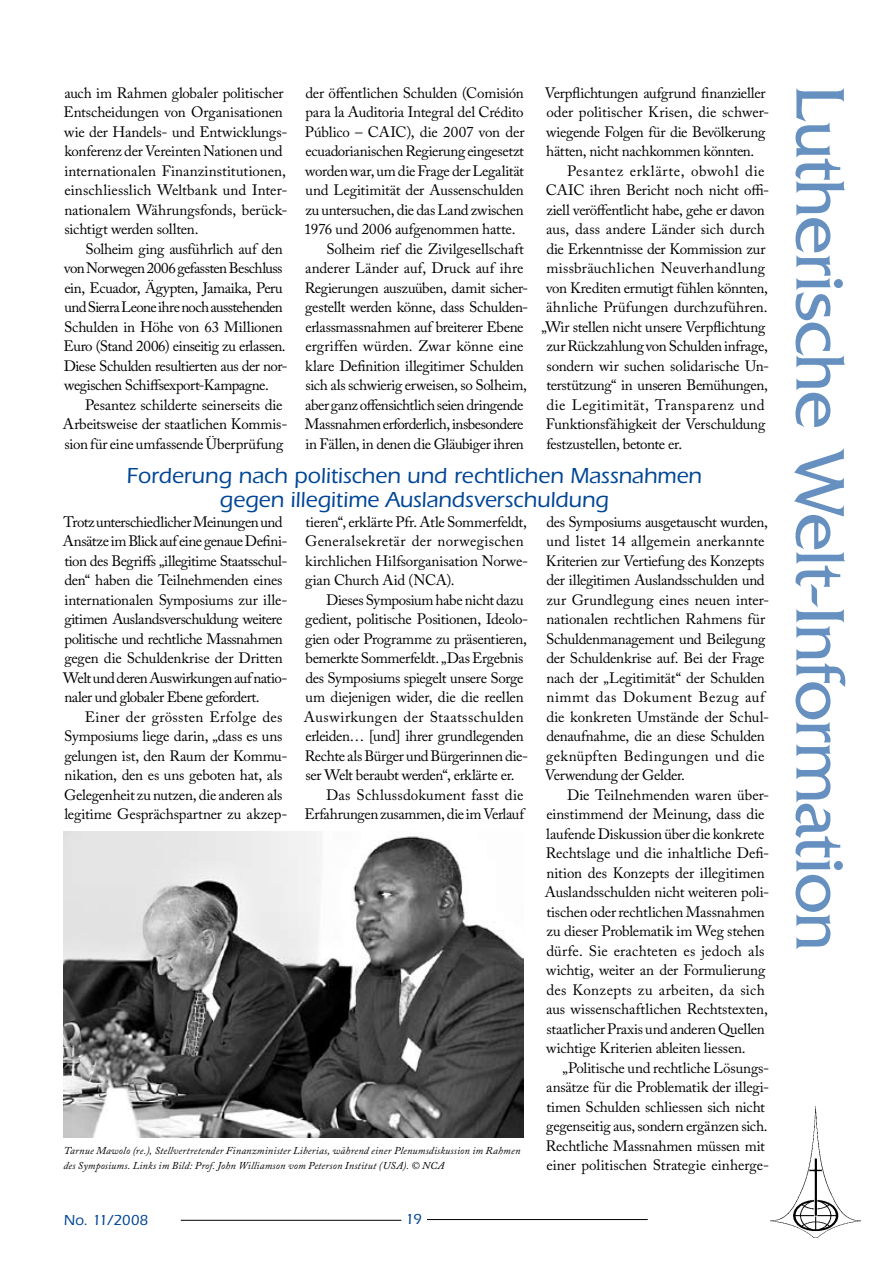
<style>
.page{position:relative;width:893px;height:1263px;background:#fff}
.page>*{position:absolute;margin:0;border:0;box-sizing:border-box;transform-origin:0 0}
.t1{font:72px "Friz Quadrata";letter-spacing:-.02em;color:#6690c0}
.t2{font:500 22.5px/24px "Itc Eras";letter-spacing:-.005em;color:#004696;text-align:center}
.t3{font:15px/19.5px "Adobe Caslon Pro";letter-spacing:-.015em;color:#000}
.t4{font:15px/19.5px "Adobe Caslon Pro";letter-spacing:-.035em;color:#000}
.t5{font:15px "Adobe Caslon Pro";letter-spacing:.015em;color:#000}
.t6{font:15px "Adobe Caslon Pro";letter-spacing:.03em;color:#000}
.t7{font:15px "Adobe Caslon Pro";letter-spacing:-.04em;color:#000}
.t8{font:15px "Adobe Caslon Pro";letter-spacing:.005em;color:#000}
.t9{font:15px "Adobe Caslon Pro";letter-spacing:.01em;color:#000}
.t10{font:15px "Adobe Caslon Pro";letter-spacing:.025em;color:#000}
.t11{font:500 15px "Itc Eras";color:#004696}
.t12{font:italic 10.5px/15px "Adobe Caslon Pro";letter-spacing:.015em;color:#000}
</style>
<div class="page">
<hr style="left:181px;top:1220px;width:220px;height:1px;background:#000">
<hr style="left:427px;top:1219px;width:221px;height:1px;background:#000">
<img style="left:770px;top:1106px;width:91px;height:132px">
<img style="left:64px;top:831px;width:460px;height:307px">
<p class="t3" style="left:64px;top:83px;width:225px">auch im Rahmen globaler politischer Entscheidungen von Organisationen wie der Handels- und Entwicklungs&shy;konferenz der Vereinten Nationen und internationalen Finanzinstitutionen, einschliesslich Weltbank und Inter&shy;nationalem Währungsfonds, berück&shy;sichtigt werden sollten.</p>
<p class="t4" style="left:64px;top:239px;width:225px;text-indent:22px">Solheim ging ausführlich auf den von Norwegen 2006 gefassten Beschluss ein, Ecuador, Ägypten, Jamaika, Peru und Sierra Leone ihre noch ausstehenden Schulden in Höhe von 63 Millionen Euro (Stand 2006) einseitig zu erlassen.<br>Diese Schulden resultierten aus der nor&shy;wegischen Schiffsexport-Kampagne.</p>
<p class="t3" style="left:63px;top:395px;width:226px;text-indent:22px">Pesantez schilderte seinerseits die<br>Arbeitsweise der staatlichen Kommis&shy;sion für eine umfassende Überprüfung</p>
<p class="t3" style="left:305px;top:83px;width:220px">der öffentlichen Schulden (Comisión</p>
<p class="t3" style="left:306px;top:102px;width:220px">para la Auditoria Integral del Crédito</p>
<p class="t3" style="left:305px;top:122px;width:221px">Público – CAIC), die 2007 von der</p>
<p class="t3" style="left:305px;top:141px;width:220px">ecuadorianischen Regierung eingesetzt</p>
<p class="t3" style="left:305px;top:161px;width:220px">worden war, um die Frage der Legalität</p>
<p class="t3" style="left:305px;top:180px;width:220px">und Legitimität der Aussenschulden</p>
<p class="t3" style="left:306px;top:200px;width:220px">zu untersuchen, die das Land zwischen</p>
<p class="t3" style="left:304px;top:219px;width:213px">1976 und 2006 aufgenommen hatte.</p>
<p class="t3" style="left:326px;top:239px;width:199px">Solheim rief die Zivilgesellschaft</p>
<p class="t3" style="left:305px;top:258px;width:220px">anderer Länder auf, Druck auf ihre</p>
<p class="t3" style="left:305px;top:278px;width:225px">Regierungen auszuüben, damit sicher-</p>
<p class="t3" style="left:305px;top:297px;width:225px">gestellt werden könne, dass Schulden-</p>
<p class="t3" style="left:305px;top:317px;width:220px">erlassmassnahmen auf breiterer Ebene</p>
<p class="t3" style="left:305px;top:336px;width:220px">ergriffen würden. Zwar könne eine</p>
<p class="t3" style="left:305px;top:356px;width:220px">klare Definition illegitimer Schulden</p>
<p class="t3" style="left:306px;top:375px;width:223px">sich als schwierig erweisen, so Solheim,</p>
<p class="t4" style="left:305px;top:395px;width:220px">aber ganz offensichtlich seien dringende</p>
<p class="t7" style="left:305px;top:415px;width:220px">Massnahmen erforderlich, insbesondere</p>
<p class="t3" style="left:305px;top:434px;width:220px">in Fällen, in denen die Gläubiger ihren</p>
<p class="t3" style="left:545px;top:83px;width:222px">Verpflichtungen aufgrund finanzieller</p>
<p class="t8" style="left:546px;top:103px;width:224px">oder politischer Krisen, die schwer-</p>
<p class="t3" style="left:546px;top:122px;width:220px">wiegende Folgen für die Bevölkerung</p>
<p class="t3" style="left:546px;top:141px;width:210px">hätten, nicht nachkommen könnten.</p>
<p class="t6" style="left:567px;top:162px;width:199px">Pesantez erklärte, obwohl die</p>
<p class="t3" style="left:546px;top:180px;width:225px">CAIC ihren Bericht noch nicht offi-</p>
<p class="t3" style="left:546px;top:200px;width:220px">ziell veröffentlicht habe, gehe er davon</p>
<p class="t3" style="left:546px;top:219px;width:220px">aus, dass andere Länder sich durch</p>
<p class="t3" style="left:546px;top:239px;width:221px">die Erkenntnisse der Kommission zur</p>
<p class="t5" style="left:546px;top:259px;width:220px">missbräuchlichen Neuverhandlung</p>
<p class="t3" style="left:546px;top:278px;width:223px">von Krediten ermutigt fühlen könnten,</p>
<p class="t9" style="left:546px;top:298px;width:223px">ähnliche Prüfungen durchzuführen.</p>
<p class="t3" style="left:541px;top:317px;width:225px">„Wir stellen nicht unsere Verpflichtung</p>
<p class="t3" style="left:546px;top:336px;width:223px">zur Rückzahlung von Schulden infrage,</p>
<p class="t3" style="left:546px;top:356px;width:224px">sondern wir suchen solidarische Un-</p>
<p class="t3" style="left:546px;top:375px;width:223px">terstützung“ in unseren Bemühungen,</p>
<p class="t6" style="left:546px;top:396px;width:220px">die Legitimität, Transparenz und</p>
<p class="t3" style="left:546px;top:414px;width:221px">Funktionsfähigkeit der Verschuldung</p>
<p class="t3" style="left:546px;top:434px;width:137px">festzustellen, betonte er.</p>
<h2 class="t2" style="left:126px;top:464px;width:577px">Forderung nach politischen und rechtlichen Massnahmen gegen illegitime Auslandsverschuldung</h2>
<p class="t3" style="left:63px;top:512px;width:226px">Trotz unterschiedlicher Meinungen und Ansätze im Blick auf eine genaue Defini&shy;tion des Begriffs „illegitime Staatsschul&shy;den“ haben die Teilnehmenden eines internationalen Symposiums zur ille&shy;gitimen Auslandsverschuldung weitere politische und rechtliche Massnahmen gegen die Schuldenkrise der Dritten Welt und deren Auswirkungen auf natio&shy;naler und globaler Ebene gefordert.</p>
<p class="t3" style="left:64px;top:707px;width:225px;text-indent:21px">Einer der grössten Erfolge des Symposiums liege darin, „dass es uns gelungen ist, den Raum der Kommu&shy;nikation, den es uns geboten hat, als Gelegenheit zu nutzen, die anderen als legitime Gesprächspartner zu akzep-</p>
<p class="t3" style="left:305px;top:512px;width:225px">tieren“, erklärte Pfr. Atle Sommerfeldt, Generalsekretär der norwegischen kirchlichen Hilfsorganisation Norwe&shy;gian Church Aid (NCA).</p>
<p class="t3" style="left:326px;top:590px;width:199px">Dieses Symposium habe nicht dazu</p>
<p class="t3" style="left:305px;top:609px;width:225px">gedient, politische Positionen, Ideolo-</p>
<p class="t3" style="left:305px;top:629px;width:223px">gien oder Programme zu präsentieren,</p>
<p class="t3" style="left:305px;top:648px;width:220px">bemerkte Sommerfeldt. „Das Ergebnis</p>
<p class="t3" style="left:305px;top:668px;width:220px">des Symposiums spiegelt unsere Sorge</p>
<p class="t3" style="left:305px;top:687px;width:220px">um diejenigen wider, die die reellen</p>
<p class="t10" style="left:304px;top:708px;width:221px">Auswirkungen der Staatsschulden</p>
<p class="t3" style="left:305px;top:726px;width:220px">erleiden… [und] ihrer grundlegenden</p>
<p class="t3" style="left:305px;top:746px;width:225px">Rechte als Bürger und Bürgerinnen die-</p>
<p class="t3" style="left:306px;top:765px;width:211px">ser Welt beraubt werden“, erklärte er.</p>
<p class="t5" style="left:326px;top:786px;width:199px">Das Schlussdokument fasst die</p>
<p class="t3" style="left:305px;top:804px;width:221px">Erfahrungen zusammen, die im Verlauf</p>
<p class="t12" style="left:63px;top:1143px;width:458px">Tarnue Mawolo (re.), Stellvertretender Finanzminister Liberias, während einer Plenumsdiskussion im Rahmen des Symposiums. Links im Bild: Prof. John Williamson vom Peterson Institut (USA). © NCA</p>
<p class="t11" style="left:64px;top:1212px;width:86px">No. 11/2008</p>
<p class="t11" style="left:406px;top:1211px;width:16px">19</p>
<p class="t3" style="left:545px;top:512px;width:226px">des Symposiums ausgetauscht wurden, und listet 14 allgemein anerkannte Kriterien zur Vertiefung des Konzepts der illegitimen Auslandsschulden und zur Grundlegung eines neuen inter&shy;nationalen rechtlichen Rahmens für Schuldenmanagement und Beilegung der Schuldenkrise auf. Bei der Frage nach der „Legitimität“ der Schulden nimmt das Dokument Bezug auf die konkreten Umstände der Schul&shy;denaufnahme, die an diese Schulden geknüpften Bedingungen und die Verwendung der Gelder.</p>
<p class="t3" style="left:545px;top:785px;width:226px;text-indent:22px">Die Teilnehmenden waren über&shy;einstimmend der Meinung, dass die laufende Diskussion über die konkrete Rechtslage und die inhaltliche Defi&shy;nition des Konzepts der illegitimen Auslandsschulden nicht weiteren poli&shy;tischen oder rechtlichen Massnahmen zu dieser Problematik im Weg stehen dürfe. Sie erachteten es jedoch als wichtig, weiter an der Formulierung des Konzepts zu arbeiten, da sich aus wissenschaftlichen Rechtstexten, staatlicher Praxis und anderen Quellen wichtige Kriterien ableiten liessen.</p>
<p class="t3" style="left:546px;top:1058px;width:225px;text-indent:17px">„Politische und rechtliche Lösungs&shy;ansätze für die Problematik der illegi&shy;timen Schulden schliessen sich nicht gegenseitig aus, sondern ergänzen sich.<br>Rechtliche Massnahmen müssen mit einer politischen Strategie einherge-</p>
<h1 class="t1" style="left:860px;top:85px;width:868px;rotate:90deg">Lutherische Welt-Information</h1>
</div>
